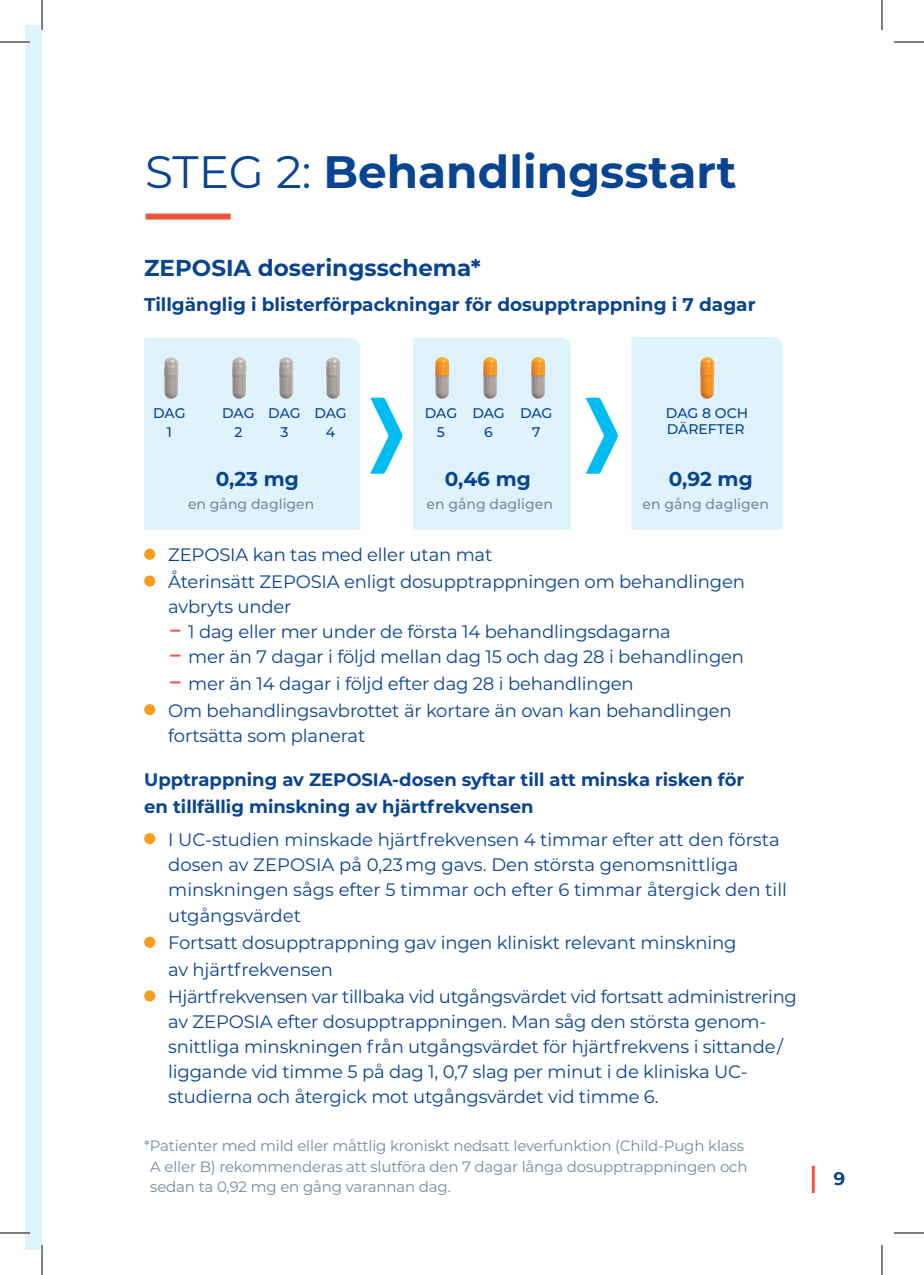
<style>
.page{position:relative;width:924px;height:1275px;background:#fff}
.page>*{position:absolute;margin:0;border:0;box-sizing:border-box;transform-origin:0 0}
.t1{font:700 45.4px "Montserrat";color:#094491}
.t2{font:700 23px "Montserrat";color:#094491}
.t3{font:700 20px "Montserrat";letter-spacing:.005em;color:#094491}
.t4{font:700 18.4px "Montserrat";color:#094491}
.t5{font:18px/25px "Montserrat";letter-spacing:-.01em;color:#094491}
.t6{font:700 18px/26.8px "Montserrat";color:#094491}
.t7{font:600 18px "Montserrat";color:#094491}
.t8{font:15px/20.8px "Montserrat";letter-spacing:-.01em;color:#768a9f}
.t9{font:500 14px/18.8px "Montserrat";letter-spacing:-.01em;color:#094491;text-align:center}
.t10{font:500 14px "Montserrat";color:#768a9f}
.s1{font-weight:400}
</style>
<div class="page">
<hr style="left:811px;top:1165px;width:3px;height:28px;background:#f0523c">
<div style="left:25px;top:25px;width:17px;height:1225px;background:#def3fc"></div>
<div style="left:144px;top:548px;width:11px;height:12px;background:#f89c1c;border-radius:50%"></div>
<div style="left:144px;top:575px;width:11px;height:11px;background:#f89c1c;border-radius:50%"></div>
<svg style="left:170px;top:629px;width:10px;height:2px"></svg>
<svg style="left:170px;top:654px;width:10px;height:2px"></svg>
<svg style="left:170px;top:681px;width:10px;height:2px"></svg>
<div style="left:144px;top:704px;width:11px;height:11px;background:#f89c1c;border-radius:50%"></div>
<div style="left:144px;top:833px;width:11px;height:11px;background:#f89c1c;border-radius:50%"></div>
<div style="left:144px;top:936px;width:11px;height:12px;background:#f89c1c;border-radius:50%"></div>
<div style="left:144px;top:990px;width:11px;height:11px;background:#f89c1c;border-radius:50%"></div>
<div style="left:145px;top:213px;width:86px;height:6px;background:#f0523c"></div>
<div style="left:144px;top:338px;width:215px;height:192px;background:#def3fc"></div>
<div style="left:413px;top:338px;width:157px;height:192px;background:#def3fc"></div>
<div style="left:631px;top:337px;width:151px;height:193px;background:#def3fc"></div>
<img style="left:695px;top:355px;width:23px;height:46px">
<img style="left:526px;top:355px;width:23px;height:46px">
<img style="left:478px;top:355px;width:23px;height:46px">
<img style="left:430px;top:355px;width:23px;height:46px">
<img style="left:321px;top:355px;width:23px;height:46px">
<img style="left:274px;top:355px;width:23px;height:46px">
<img style="left:227px;top:355px;width:23px;height:46px">
<img style="left:160px;top:355px;width:22px;height:46px">
<svg style="left:586px;top:397px;width:31px;height:77px"></svg>
<svg style="left:370px;top:397px;width:32px;height:77px"></svg>
<hr style="left:0;top:41px;width:30px;height:2px;background:#fff">
<hr style="left:0;top:1231px;width:30px;height:3px;background:#fff">
<hr style="left:41px;top:0;width:2px;height:30px;background:#fff">
<hr style="left:41px;top:1245px;width:2px;height:30px;background:#fff">
<hr style="left:0;top:42px;width:30px;height:1px;background:#000">
<hr style="left:893px;top:42px;width:30px;height:1px;background:#000">
<hr style="left:0;top:1232px;width:30px;height:1px;background:#000">
<hr style="left:893px;top:1232px;width:30px;height:1px;background:#000">
<hr style="left:42px;top:0;width:1px;height:30px;background:#000">
<hr style="left:42px;top:1245px;width:1px;height:30px;background:#000">
<hr style="left:881px;top:0;width:1px;height:30px;background:#000">
<hr style="left:881px;top:1245px;width:1px;height:30px;background:#000">
<h1 class="t1" style="left:145px;top:139px;width:592px"><span class="s1">STEG 2:</span> Behandlingsstart</h1>
<p class="t2" style="left:144px;top:251px;width:338px">ZEPOSIA doseringsschema*</p>
<p class="t4" style="left:144px;top:291px;width:612px">Tillgänglig i blisterförpackningar för dosupptrappning i 7 dagar</p>
<p class="t9" style="left:153px;top:403px;width:34px">DAG<br>1</p>
<p class="t9" style="left:472px;top:403px;width:34px">DAG<br>6</p>
<p class="t9" style="left:222px;top:403px;width:34px">DAG<br>2</p>
<p class="t9" style="left:519px;top:403px;width:34px">DAG<br>7</p>
<p class="t9" style="left:268px;top:403px;width:34px">DAG<br>3</p>
<p class="t9" style="left:314px;top:403px;width:34px">DAG<br>4</p>
<p class="t9" style="left:424px;top:403px;width:34px">DAG<br>5</p>
<p class="t9" style="left:665px;top:404px;width:84px;line-height:15.8px;text-align:left">DAG 8 OCH<br>DÄREFTER</p>
<p class="t3" style="left:215px;top:464px;width:85px">0,23 mg</p>
<p class="t3" style="left:444px;top:464px;width:87px">0,46 mg</p>
<p class="t3" style="left:668px;top:464px;width:85px">0,92 mg</p>
<p class="t10" style="left:188px;top:494px;width:128px">en gång dagligen</p>
<p class="t10" style="left:426px;top:494px;width:128px">en gång dagligen</p>
<p class="t10" style="left:642px;top:494px;width:128px">en gång dagligen</p>
<p class="t5" style="left:168px;top:541px;width:578px;line-height:26.8px">ZEPOSIA kan tas med eller utan mat<br>Återinsätt ZEPOSIA enligt dosupptrappningen om behandlingen</p>
<p class="t5" style="left:188px;top:593px;width:557px;text-indent:-20px">avbryts under<br>1 dag eller mer under de första 14 behandlingsdagarna<br>mer än 7 dagar i följd mellan dag 15 och dag 28 i behandlingen</p>
<p class="t5" style="left:168px;top:669px;width:564px;line-height:26.8px;text-indent:20px">mer än 14 dagar i följd efter dag 28 i behandlingen<br>Om behandlingsavbrottet är kortare än ovan kan behandlingen</p>
<p class="t5" style="left:168px;top:722px;width:199px">fortsätta som planerat</p>
<p class="t6" style="left:144px;top:765px;width:601px">Upptrappning av ZEPOSIA-dosen syftar till att minska risken för en tillfällig minskning av hjärtfrekvensen</p>
<p class="t5" style="left:168px;top:826px;width:620px">I UC-studien minskade hjärtfrekvensen 4 timmar efter att den första dosen av ZEPOSIA på 0,23 mg gavs. Den största genomsnittliga minskningen sågs efter 5 timmar och efter 6 timmar återgick den till</p>
<p class="t5" style="left:168px;top:902px;width:630px;line-height:26.8px">utgångsvärdet<br>Fortsatt dosupptrappning gav ingen kliniskt relevant minskning<br>av hjärtfrekvensen<br>Hjärtfrekvensen var tillbaka vid utgångsvärdet vid fortsatt administrering</p>
<p class="t5" style="left:168px;top:1008px;width:616px">av ZEPOSIA efter dosupptrappningen. Man såg den största genom&shy;snittliga minskningen från utgångsvärdet för hjärtfrekvens i sittande / liggande vid timme 5 på dag 1, 0,7 slag per minut i de kliniska UC‑ studierna och återgick mot utgångsvärdet vid timme 6.</p>
<p class="t8" style="left:150px;top:1134px;width:598px;text-indent:-6px">*Patienter med mild eller måttlig kroniskt nedsatt leverfunktion (Child‑Pugh klass<br>A eller B) rekommenderas att slutföra den 7 dagar långa dosupptrappningen och sedan ta 0,92 mg en gång varannan dag.</p>
<p class="t7" style="left:833px;top:1166px;width:13px">9</p>
</div>
